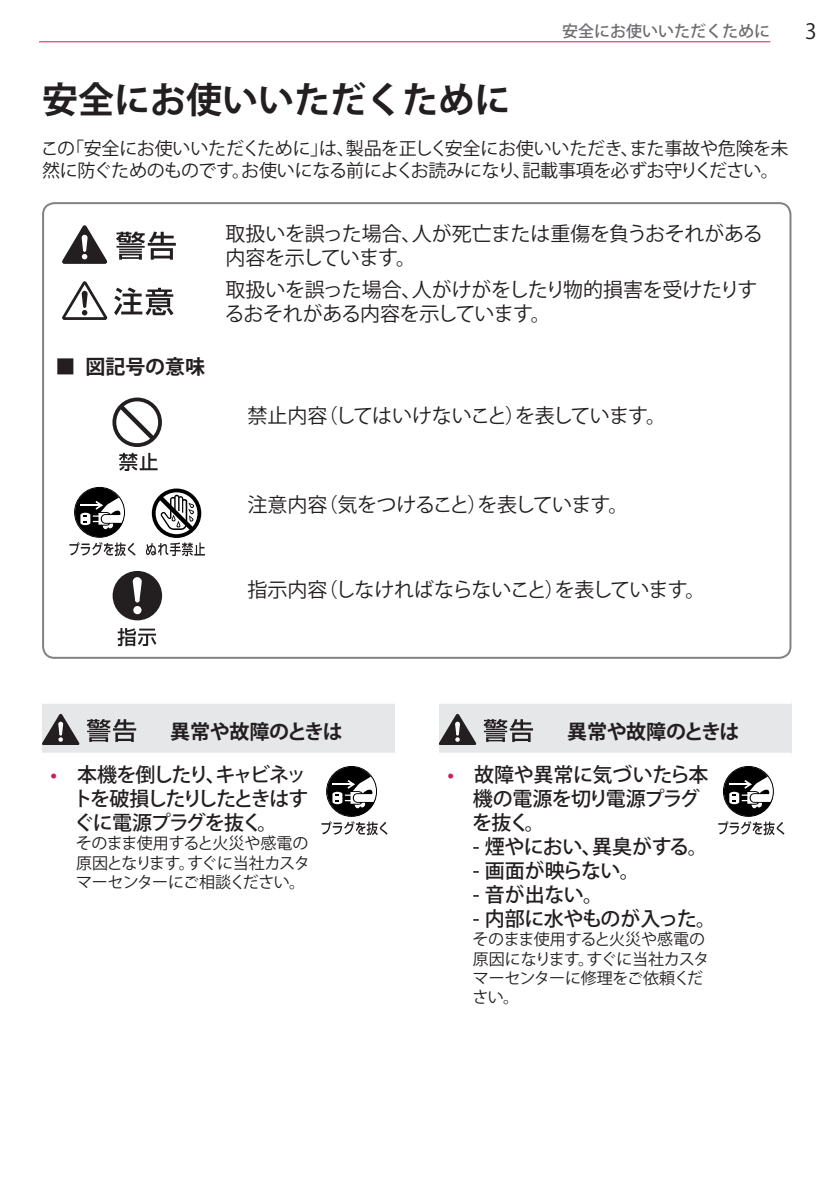
<style>
.page{position:relative;width:833px;height:1184px;background:#fff}
.page>*{position:absolute;margin:0;border:0;box-sizing:border-box;transform-origin:0 0}
.Chapter{font:700 36px "Koz Go Pro";color:#231f20}
.PageNo_Right{font:21px "Koz Go Pro";color:#231f20}
.safety_9pt{font:500 20px/24px "Koz Go Pro";letter-spacing:-.04em;color:#231f20;text-align:justify}
.t1{font:20px/24px "Koz Go Pro";letter-spacing:-.02em;color:#231f20}
.t2{font:20px "Koz Go Pro";letter-spacing:-.04em;color:#231f20}
.Kozuka_Gothic_B_10{font:700 20px "Koz Go Pro";letter-spacing:-.01em;color:#231f20}
.safety_9pt-2{font:500 20px "Koz Go Pro";letter-spacing:-.015em;color:#231f20}
.Kozuka_Gothic_R_9{font:18px/21.6px "Koz Go Pro";letter-spacing:-.01em;color:#231f20}
.safety_8pt{font:16px/19.2px "Koz Go Pro";letter-spacing:-.03em;color:#231f20;text-align:justify}
.t3{font:500 16px "Koz Go Pro";color:#6c6d70}
.s1{color:#c8205d}
</style>
<div class="page">
<hr style="left:39px;top:41px;width:731px;height:1px;background:#c8205d">
<svg style="left:62px;top:225px;width:45px;height:39px"></svg>
<svg style="left:116px;top:232px;width:60px;height:28px"></svg>
<svg style="left:62px;top:281px;width:45px;height:39px"></svg>
<svg style="left:114px;top:288px;width:59px;height:27px"></svg>
<svg style="left:112px;top:398px;width:50px;height:49px"></svg>
<svg style="left:116px;top:401px;width:42px;height:42px"></svg>
<svg style="left:120px;top:406px;width:34px;height:34px"></svg>
<svg style="left:119px;top:453px;width:39px;height:18px"></svg>
<div style="left:75px;top:488px;width:50px;height:49px;background:#000;border-radius:50%"></div>
<svg style="left:80px;top:497px;width:45px;height:34px"></svg>
<svg style="left:69px;top:542px;width:67px;height:14px"></svg>
<div style="left:74px;top:487px;width:51px;height:51px;border:1px solid #000;border-radius:50%"></div>
<svg style="left:152px;top:489px;width:49px;height:49px"></svg>
<div style="left:156px;top:492px;width:41px;height:42px;background:#fff;border-radius:50%"></div>
<svg style="left:159px;top:494px;width:35px;height:37px"></svg>
<svg style="left:146px;top:542px;width:59px;height:14px"></svg>
<div style="left:113px;top:571px;width:49px;height:49px;background:#231f20;border-radius:50%"></div>
<div style="left:133px;top:606px;width:8px;height:8px;background:#fff;border-radius:50%"></div>
<svg style="left:133px;top:577px;width:9px;height:26px"></svg>
<svg style="left:118px;top:628px;width:38px;height:18px"></svg>
<div style="left:42px;top:202px;width:749px;height:457px;border:2px solid #808285;border-radius:11px"></div>
<div style="left:42px;top:702px;width:352px;height:53px;background:#e6e7e9"></div>
<hr style="left:42px;top:700px;width:272px;height:4px;background:#fff">
<hr style="left:314px;top:700px;width:80px;height:4px;background:#fff">
<hr style="left:42px;top:753px;width:272px;height:4px;background:#fff">
<hr style="left:314px;top:753px;width:80px;height:4px;background:#fff">
<svg style="left:42px;top:714px;width:37px;height:30px"></svg>
<svg style="left:87px;top:719px;width:49px;height:23px"></svg>
<div style="left:327px;top:767px;width:50px;height:49px;background:#000;border-radius:50%"></div>
<svg style="left:332px;top:776px;width:45px;height:34px"></svg>
<svg style="left:321px;top:821px;width:66px;height:14px"></svg>
<div style="left:326px;top:766px;width:51px;height:51px;border:1px solid #000;border-radius:50%"></div>
<div style="left:439px;top:702px;width:352px;height:53px;background:#e6e7e9"></div>
<hr style="left:439px;top:700px;width:272px;height:4px;background:#fff">
<hr style="left:711px;top:700px;width:80px;height:4px;background:#fff">
<hr style="left:439px;top:753px;width:272px;height:4px;background:#fff">
<hr style="left:711px;top:753px;width:80px;height:4px;background:#fff">
<svg style="left:439px;top:714px;width:37px;height:30px"></svg>
<svg style="left:483px;top:719px;width:50px;height:23px"></svg>
<div style="left:723px;top:767px;width:50px;height:49px;background:#000;border-radius:50%"></div>
<svg style="left:729px;top:776px;width:45px;height:34px"></svg>
<svg style="left:718px;top:821px;width:66px;height:14px"></svg>
<div style="left:723px;top:766px;width:50px;height:51px;border:1px solid #000;border-radius:50%"></div>
<p class="t3" style="left:562px;top:21px;width:209px">安全にお使いいただくために</p>
<p class="PageNo_Right" style="left:805px;top:17px;width:13px">3</p>
<p class="Chapter" style="left:42px;top:77px;width:469px">安全にお使いいただくために</p>
<p class="Kozuka_Gothic_R_9" style="left:41px;top:138px;width:749px">この「安全にお使いいただくために」は、製品を正しく安全にお使いいただき、また事故や危険を未然に防ぐためのものです。お使いになる前によくお読みになり、記載事項を必ずお守りください。</p>
<p class="Kozuka_Gothic_B_10" style="left:55px;top:354px;width:151px">■ 図記号の意味</p>
<p class="t1" style="left:225px;top:222px;width:538px">取扱いを誤った場合、人が死亡または重傷を負うおそれがある内容を示しています。</p>
<p class="t1" style="left:224px;top:278px;width:534px">取扱いを誤った場合、人がけがをしたり物的損害を受けたりするおそれがある内容を示しています。</p>
<p class="t2" style="left:247px;top:402px;width:420px">禁止内容（してはいけないこと）を表しています。</p>
<p class="t2" style="left:247px;top:492px;width:382px">注意内容（気をつけること）を表しています。</p>
<p class="t2" style="left:247px;top:577px;width:460px">指示内容（しなければならないこと）を表しています。</p>
<p class="Kozuka_Gothic_B_10" style="left:170px;top:718px;width:174px">異常や故障のときは</p>
<p class="safety_9pt" style="left:73px;top:764px;width:237px;text-indent:-22px"><span class="s1">•</span> 本機を倒したり、キャビネットを破損したりしたときはすぐに電源プラグを抜く。</p>
<p class="safety_8pt" style="left:76px;top:834px;width:236px">そのまま使用すると火災や感電の原因となります。すぐに当社カスタマーセンターにご相談ください。</p>
<p class="Kozuka_Gothic_B_10" style="left:567px;top:718px;width:174px">異常や故障のときは</p>
<p class="safety_9pt" style="left:472px;top:764px;width:238px;text-align:left;text-indent:-25px"><span class="s1">•</span> 故障や異常に気づいたら本機の電源を切り電源プラグを抜く。</p>
<p class="safety_9pt-2" style="left:473px;top:834px;width:236px">- 煙やにおい、異臭がする。</p>
<p class="safety_9pt-2" style="left:473px;top:858px;width:168px">- 画面が映らない。</p>
<p class="safety_9pt" style="left:473px;top:884px;width:132px">- 音が出ない。</p>
<p class="safety_9pt" style="left:473px;top:908px;width:244px">- 内部に水やものが入った。</p>
<p class="safety_8pt" style="left:472px;top:930px;width:238px;text-align:left">そのまま使用すると火災や感電の原因になります。すぐに当社カスタマーセンターに修理をご依頼ください。</p>
</div>
